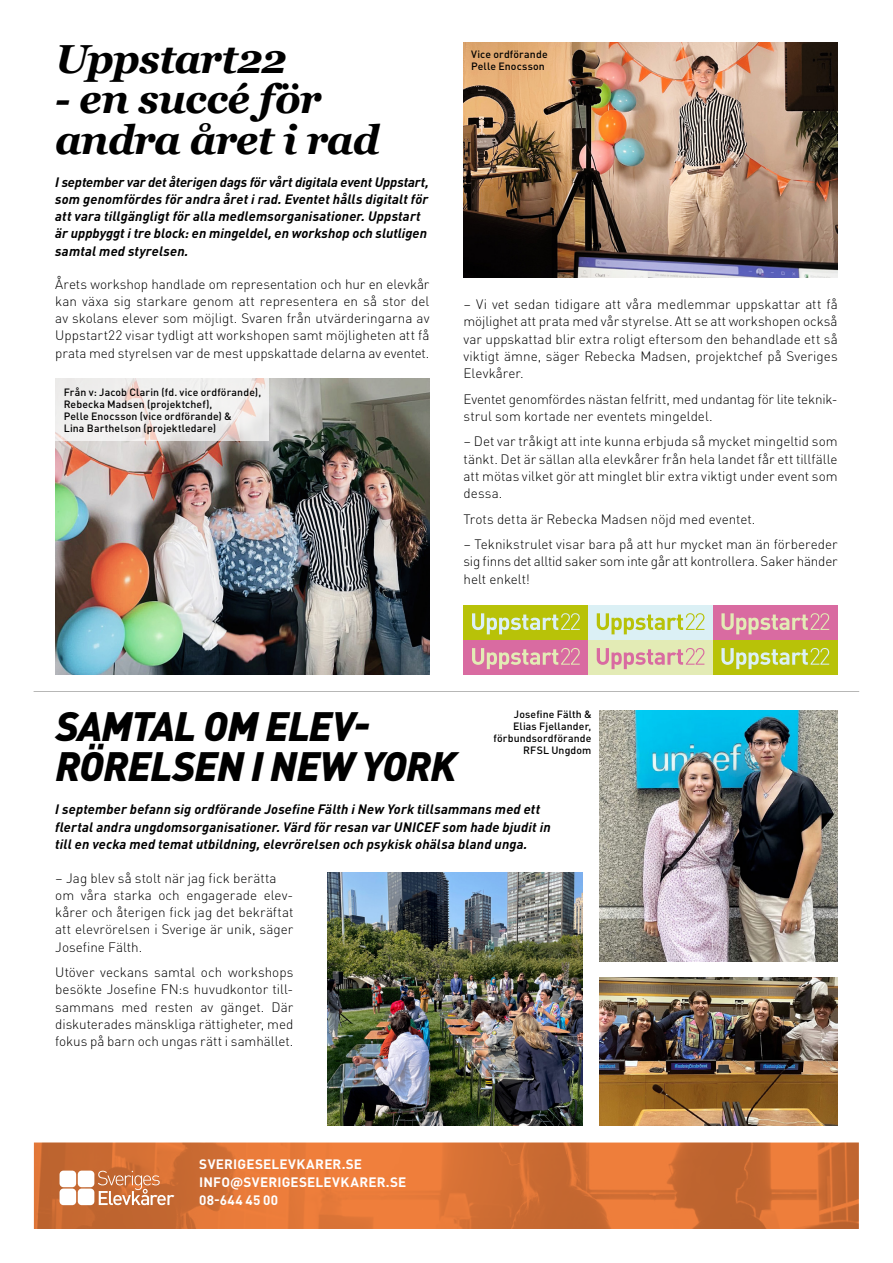
<style>
.page{position:relative;width:893px;height:1263px;background:#fff}
.page>*{position:absolute;margin:0;border:0;box-sizing:border-box;transform-origin:0 0}
.t1{font:italic 700 40.5px/40.5px "Georgia";letter-spacing:-.025em;color:#000}
.t2{font:italic 900 40.5px/40.5px "DINOT";letter-spacing:-.02em;color:#000}
.t3{font:300 13.5px/17.2px "DINOT";color:#000;text-align:justify}
.t4{font:italic 700 13.5px/17.2px "DINOT";letter-spacing:.01em;color:#000}
.t5{font:700 13.5px/18px "DINOT";letter-spacing:.015em;color:#fff}
.t6{font:500 10.5px/12px "DINOT";letter-spacing:.01em;color:#000}
</style>
<div class="page">
<svg style="left:34px;top:1142px;width:825px;height:87px;background:#d87337"></svg>
<div style="left:60px;top:1170px;width:16px;height:17px;background:#fff;border-radius:4px"></div>
<div style="left:78px;top:1170px;width:16px;height:17px;background:#fff;border-radius:4px"></div>
<div style="left:60px;top:1188px;width:16px;height:17px;background:#fff;border-radius:4px"></div>
<div style="left:78px;top:1188px;width:16px;height:17px;background:#fff;border-radius:4px"></div>
<svg style="left:98px;top:1171px;width:76px;height:34px;background:#d48b60"></svg>
<img style="left:327px;top:872px;width:256px;height:253px">
<img style="left:600px;top:710px;width:238px;height:251px">
<img style="left:600px;top:978px;width:238px;height:147px">
<hr style="left:34px;top:691px;width:825px;height:1px;background:#9d9d9c">
<img style="left:463px;top:42px;width:375px;height:235px">
<img style="left:55px;top:378px;width:374px;height:297px">
<svg style="left:55px;top:378px;width:214px;height:63px;fill:#f0f0ee"></svg>
<div style="left:463px;top:605px;width:125px;height:35px;background:#b8c208"></div>
<svg style="left:472px;top:613px;width:108px;height:21px"></svg>
<div style="left:588px;top:605px;width:125px;height:35px;background:#dbf0f5"></div>
<svg style="left:597px;top:613px;width:107px;height:21px"></svg>
<div style="left:713px;top:605px;width:125px;height:35px;background:#d96ba1"></div>
<svg style="left:721px;top:613px;width:108px;height:21px"></svg>
<div style="left:713px;top:640px;width:125px;height:35px;background:#b8c208"></div>
<svg style="left:721px;top:648px;width:108px;height:21px"></svg>
<div style="left:463px;top:640px;width:125px;height:35px;background:#d96ba1"></div>
<svg style="left:472px;top:648px;width:108px;height:21px"></svg>
<div style="left:588px;top:640px;width:125px;height:35px;background:#e3ebb5"></div>
<svg style="left:597px;top:648px;width:107px;height:21px"></svg>
<h1 class="t1" style="left:55px;top:36px;width:233px">Uppstart22</h1>
<h1 class="t1" style="left:55px;top:77px;width:326px">- en succé för andra året i rad</h1>
<p class="t4" style="left:55px;top:172px;width:375px">I september var det återigen dags för vårt digitala event Uppstart, som genomfördes för andra året i rad. Eventet hålls digitalt för att vara tillgängligt för alla medlemsorganisationer. Uppstart är uppbyggt i tre block: en mingeldel, en workshop och slutligen samtal med styrelsen.</p>
<p class="t3" style="left:55px;top:274px;width:376px">Årets workshop handlade om representation och hur en elevkår kan växa sig starkare genom att representera en så stor del av skolans elever som möjligt. Svaren från utvärderingarna av Uppstart22 visar tydligt att workshopen samt möjligheten att få prata med styrelsen var de mest uppskattade delarna av eventet.</p>
<p class="t6" style="left:64px;top:385px;width:199px">Från v: Jacob Clarin (fd. vice ordförande), Rebecka Madsen (projektchef),<br>Pelle Enocsson (vice ordförande) &amp;<br>Lina Barthelson (projektledare)</p>
<p class="t6" style="left:471px;top:47px;width:78px">Vice ordförande<br>Pelle Enocsson</p>
<p class="t3" style="left:463px;top:295px;width:376px">– Vi vet sedan tidigare att våra medlemmar uppskattar att få möjlighet att prata med vår styrelse. Att se att workshopen också var uppskattad blir extra roligt eftersom den behandlade ett så viktigt ämne, säger Rebecka Madsen, projektchef på Sveriges Elevkårer.</p>
<p class="t3" style="left:463px;top:389px;width:376px">Eventet genomfördes nästan felfritt, med undantag för lite teknik&shy;strul som kortade ner eventets mingeldel.</p>
<p class="t3" style="left:463px;top:432px;width:376px">– Det var tråkigt att inte kunna erbjuda så mycket mingeltid som tänkt. Det är sällan alla elevkårer från hela landet får ett tillfälle att mötas vilket gör att minglet blir extra viktigt under event som dessa.</p>
<p class="t3" style="left:463px;top:509px;width:293px">Trots detta är Rebecka Madsen nöjd med eventet.</p>
<p class="t3" style="left:463px;top:535px;width:376px">– Teknikstrulet visar bara på att hur mycket man än förbereder sig finns det alltid saker som inte går att kontrollera. Saker händer helt enkelt!</p>
<p class="t6" style="left:493px;top:708px;width:100px;text-align:right">Josefine Fälth &amp;<br>Elias Fjellander, förbundsordförande<br>RFSL Ungdom</p>
<h1 class="t2" style="left:55px;top:703px;width:403px">SAMTAL OM ELEV-<br>RÖRELSEN I NEW YORK</h1>
<p class="t4" style="left:55px;top:800px;width:497px">I september befann sig ordförande Josefine Fälth i New York tillsammans med ett flertal andra ungdomsorganisationer. Värd för resan var UNICEF som hade bjudit in till en vecka med temat utbildning, elevrörelsen och psykisk ohälsa bland unga.</p>
<p class="t3" style="left:55px;top:868px;width:240px;text-align:left">– Jag blev så stolt när jag fick berätta om våra starka och engagerade elev&shy;kårer och återigen fick jag det bekräftat att elevrörelsen i Sverige är unik, säger Josefine Fälth.</p>
<p class="t3" style="left:55px;top:963px;width:240px">Utöver veckans samtal och workshops besökte Josefine FN:s huvudkontor till&shy;sammans med resten av gänget. Där diskuterades mänskliga rättigheter, med fokus på barn och ungas rätt i samhället.</p>
<p class="t5" style="left:199px;top:1154px;width:208px">SVERIGESELEVKARER.SE<br>INFO@SVERIGESELEVKARER.SE<br>08-644 45 00</p>
</div>
